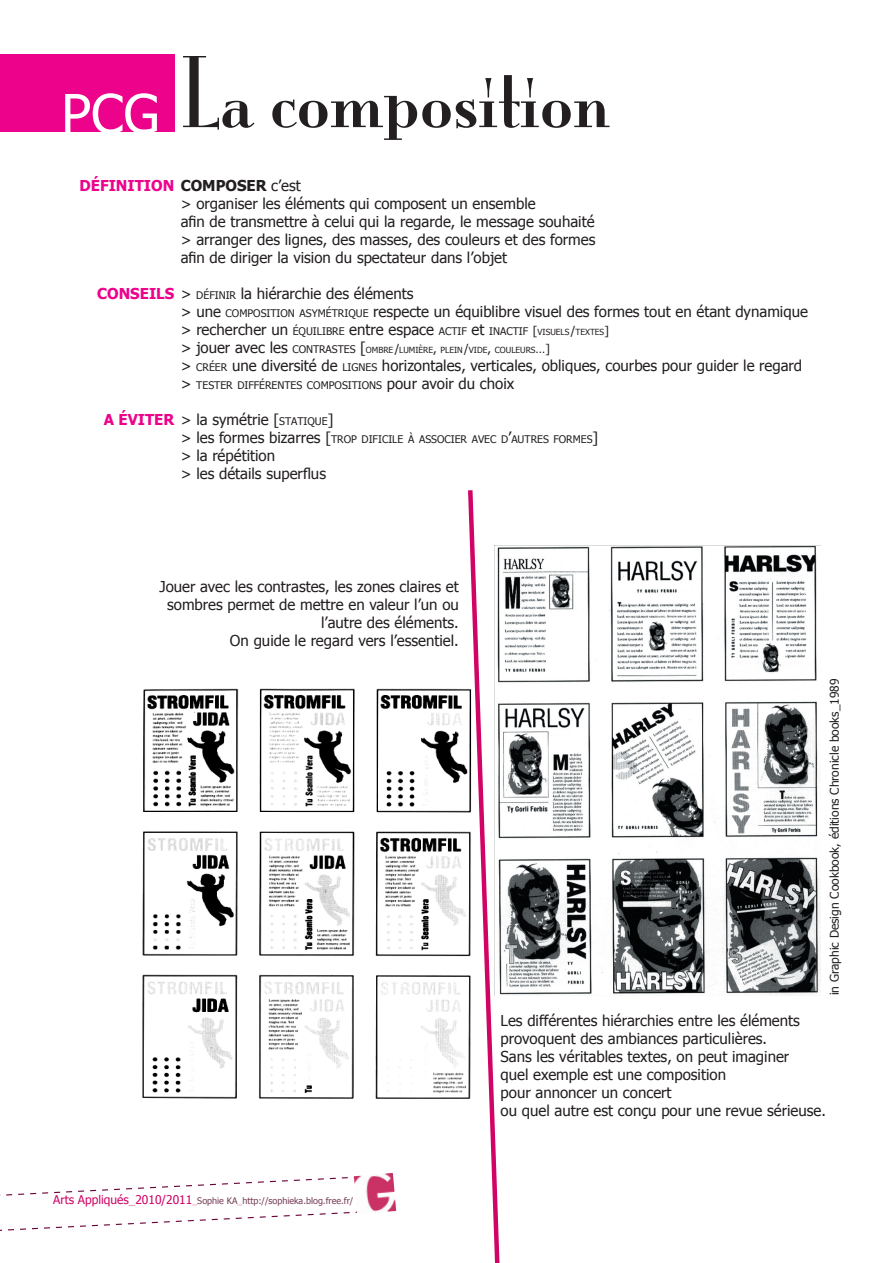
<style>
.page{position:relative;width:893px;height:1263px;background:#fff}
.page>*{position:absolute;margin:0;border:0;box-sizing:border-box;transform-origin:0 0}
.t1{font:90px "Mona Lisa Solid ITCTT";color:#231f20}
.t2{font:54px "Tahoma";color:#fff}
.t3{font:15px/18px "Tahoma";color:#231f20;text-align:right}
.t4{font:700 15px "Tahoma";color:#ed028c}
.t5{font:12px "Tahoma";color:#231f20}
.t6{font:10.5px "Tahoma";color:#231f20}
.t7{font:9px "Tahoma";color:#773e58}
.t8{font:8.4px "Tahoma";color:#231f20}
.s1{color:#231f20}
.s2{font-weight:400;color:#231f20}
.s3{font-size:10.5px}
.s4{font-size:12px}
.s5{font-size:8.4px}
.s6{font-size:15px}
.s7{font-weight:700;color:#ed028c}
.s8{font-style:inherit}
.s9{font-size:12px;color:#d10365}
.s10{font-size:12px;color:#e27f97}
.s11{color:#e27f97}
</style>
<div class="page">
<div style="left:0;top:54px;width:174px;height:78px;background:#ed028c"></div>
<svg style="left:0;top:1177px;width:354px;height:54px"></svg>
<img style="left:354px;top:1173px;width:42px;height:40px">
<img style="left:142px;top:688px;width:324px;height:411px">
<img style="left:502px;top:546px;width:318px;height:449px">
<svg style="left:466px;top:490px;width:36px;height:773px"></svg>
<p class="t1" style="left:181px;top:24px;width:431px">La composition</p>
<p class="t4" style="left:79px;top:175px;width:223px">DÉFINITION <span class="s1">COMPOSER</span> <span class="s2">c’est</span></p>
<p class="t2" style="left:61px;top:77px;width:100px">PCG</p>
<p class="t3" style="left:181px;top:194px;width:356px">&gt; organiser les éléments qui composent un ensemble</p>
<p class="t3" style="left:181px;top:212px;width:415px">afin de transmettre à celui qui la regarde, le message souhaité</p>
<p class="t3" style="left:181px;top:230px;width:416px">&gt; arranger des lignes, des masses, des couleurs et des formes</p>
<p class="t3" style="left:181px;top:248px;width:328px">afin de diriger la vision du spectateur dans l’objet</p>
<p class="t3" style="left:181px;top:302px;width:629px">&gt; une <span class="s3">COMPOSITION ASYMÉTRIQUE</span> respecte un équiblibre visuel des formes tout en étant dynamique</p>
<p class="t3" style="left:181px;top:320px;width:430px">&gt; rechercher un <span class="s3">ÉQUILIBRE</span> entre espace <span class="s3">ACTIF</span> et <span class="s3">INACTIF</span> <span class="s4">[</span><span class="s5">VISUELS</span> <span class="s4">/</span><span class="s5">TEXTES</span><span class="s4">]</span></p>
<p class="t8" style="left:181px;top:344px;width:371px"><span class="s6">&gt; jouer avec les</span> <span class="s3">CONTRASTES</span> <span class="s6">[</span>OMBRE <span class="s4">/</span>LUMIÈRE<span class="s4">,</span> PLEIN <span class="s4">/</span>VIDE<span class="s4">,</span> COULEURS<span class="s4">…]</span></p>
<p class="t3" style="left:181px;top:356px;width:623px">&gt; <span class="s3">CRÉER</span> une diversité de <span class="s3">LIGNES</span> horizontales, verticales, obliques, courbes pour guider le regard</p>
<p class="t6" style="left:181px;top:378px;width:335px"><span class="s6">&gt;</span> TESTER DIFFÉRENTES COMPOSITIONS <span class="s6">pour avoir du choix</span></p>
<p class="t6" style="left:181px;top:432px;width:419px"><span class="s6">&gt; les formes bizarres</span> <span class="s6">[</span>TROP DIFICILE À ASSOCIER AVEC D<span class="s6">’</span>AUTRES FORMES<span class="s6">]</span></p>
<p class="t3" style="left:181px;top:446px;width:96px">&gt; la répétition</p>
<p class="t3" style="left:181px;top:464px;width:147px">&gt; les détails superflus</p>
<p class="t3" style="left:97px;top:284px;width:318px"><span class="s7">CONSEILS</span> &gt; <span class="s3">DÉFINIR</span> la hiérarchie des éléments</p>
<p class="t3" style="left:104px;top:410px;width:231px"><span class="s7">A ÉVITER</span> &gt; la symétrie <span class="s8">[</span><span class="s3">STATIQUE</span><span class="s8">]</span></p>
<p class="t3" style="left:159px;top:576px;width:301px">Jouer avec les contrastes, les zones claires et sombres permet de mettre en valeur l’un ou l’autre des éléments.</p>
<p class="t3" style="left:230px;top:630px;width:230px">On guide le regard vers l’essentiel.</p>
<p class="t7" style="left:53px;top:1194px;width:302px"><span class="s9">Arts Appliqués</span><span class="s10">_</span><span class="s9">2010/2011</span><span class="s11">_</span>Sophie KA<span class="s11">_</span>http://sophieka.blog.free.fr/</p>
<p class="t5" style="left:827px;top:995px;width:318px;rotate:-90deg">in Graphic Design Cookbook, éditions Chronicle books_1989</p>
<p class="t3" style="left:501px;top:1011px;width:301px">Les différentes hiérarchies entre les éléments</p>
<p class="t3" style="left:501px;top:1029px;width:268px">provoquent des ambiances particulières.</p>
<p class="t3" style="left:501px;top:1047px;width:290px">Sans les véritables textes, on peut imaginer</p>
<p class="t3" style="left:501px;top:1065px;width:227px">quel exemple est une composition</p>
<p class="t3" style="left:501px;top:1083px;width:173px">pour annoncer un concert</p>
<p class="t3" style="left:501px;top:1101px;width:327px">ou quel autre est conçu pour une revue sérieuse.</p>
</div>
